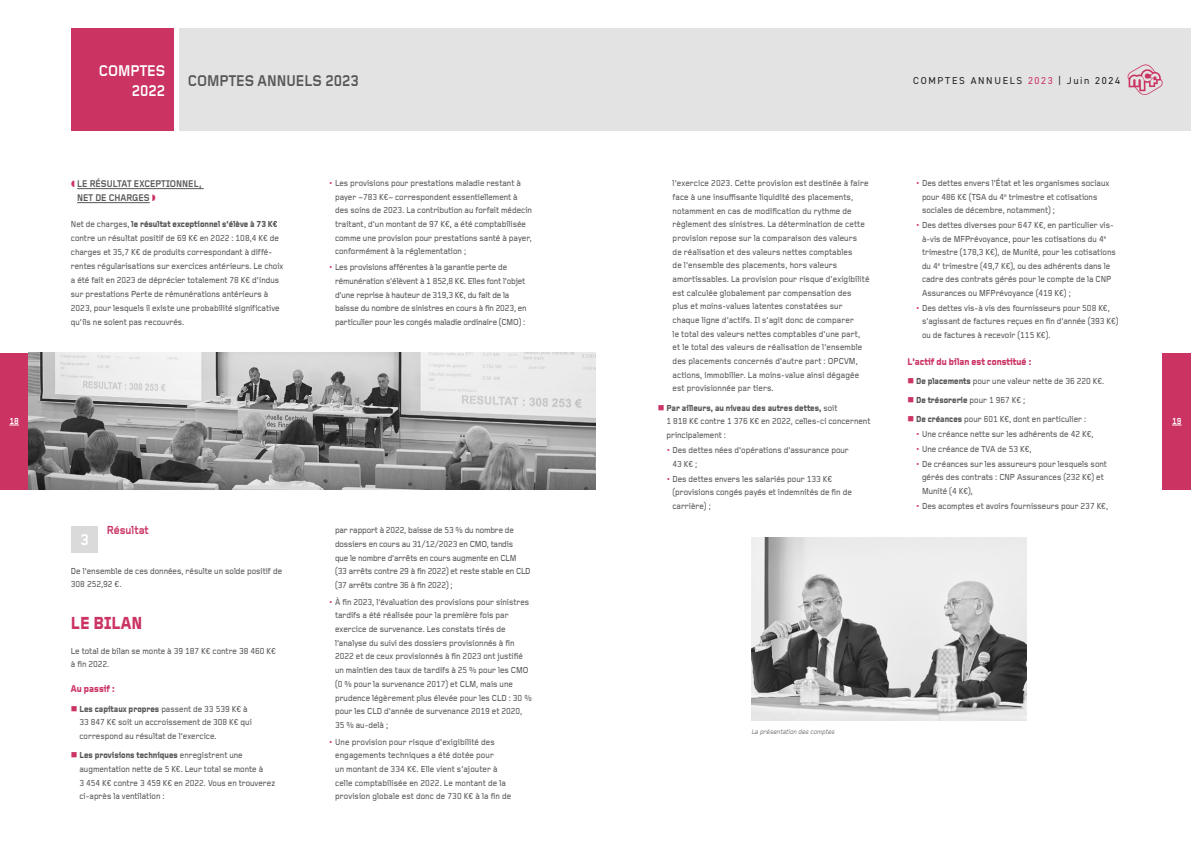
<style>
.page{position:relative;width:1191px;height:842px;background:#fff}
.page>*{position:absolute;margin:0;border:0;box-sizing:border-box;transform-origin:0 0}
.t1{font:800 18px "Foundry Gridnik";color:#cb3363;scale:.9 1}
.t2{font:700 16px "Foundry Gridnik";color:#575756;scale:.9 1}
.t3{font:700 16px/19.2px "Foundry Gridnik";color:#fff;text-align:right;scale:.9 1}
.t4{font:700 12px "Foundry Gridnik";color:#cb3363;scale:.9 1}
.t5{font:800 10px "Foundry Gridnik";color:#cb3363;scale:.9 1}
.t6{font:700 10px/14px "Foundry Gridnik";color:#575756;scale:.9 1}
.t7{font:10px "DIN2014";letter-spacing:.17em;color:#1d1d1b}
.t8{font:500 9px/13.7px "Foundry Gridnik";color:#575756;scale:.9 1}
.t9{font:800 9px "Foundry Gridnik";color:#575756;scale:.9 1}
.t10{font:700 9px "Foundry Gridnik";color:#fff;scale:.9 1}
.t11{font:italic 7px "Foundry Gridnik";color:#575756;scale:.9 1}
.s1{color:#cb3363}
.s2{font-weight:800}
.s3{font-weight:800;color:#cb3363}
.s4{font-weight:500}
</style>
<div class="page">
<div style="left:71px;top:28px;width:103px;height:103px;background:#cb3363"></div>
<div style="left:179px;top:28px;width:1012px;height:103px;background:#e4e3e3"></div>
<div style="left:1162px;top:353px;width:29px;height:136px;background:#cb3363"></div>
<div style="left:0;top:353px;width:28px;height:136px;background:#cb3363"></div>
<hr style="left:77px;top:188px;width:127px;height:1px;background:#575756">
<hr style="left:77px;top:202px;width:73px;height:1px;background:#575756">
<svg style="left:1127px;top:64px;width:35px;height:31px"></svg>
<img style="left:28px;top:353px;width:567px;height:136px">
<img style="left:751px;top:537px;width:275px;height:184px">
<div style="left:71px;top:526px;width:26px;height:26px;background:#dadada"></div>
<h2 class="t3" style="left:99px;top:62px;width:75px">COMPTES<br>2022</h2>
<h2 class="t2" style="left:188px;top:72px;width:192px">COMPTES ANNUELS 2023</h2>
<p class="t7" style="left:913px;top:75px;width:208px">COMPTES ANNUELS <span class="s1">2023</span> | Juin 2024</p>
<p class="t6" style="left:77px;top:177px;width:140px">LE RÉSULTAT EXCEPTIONNEL,<br>NET DE CHARGES</p>
<p class="t8" style="left:71px;top:217px;width:238px;line-height:14px">Net de charges, <span class="s2">le résultat exceptionnel s’élève à 73 K€ </span>contre un résultat positif de 69 K€ en 2022 : 108,4 K€ de charges et 35,7 K€ de produits correspondant à diffé&shy;rentes régularisations sur exercices antérieurs. Le choix a été fait en 2023 de déprécier totalement 78 K€ d’indus sur prestations Perte de rémunérations antérieurs à 2023, pour lesquels il existe une probabilité significative qu’ils ne soient pas recouvrés.</p>
<p class="t8" style="left:922px;top:177px;width:210px;text-indent:-6px"><span class="s3">•</span> Des dettes envers l’État et les organismes sociaux pour 486 K€ (TSA du 4<sup>e</sup> trimestre et cotisations sociales de décembre, notamment) ;</p>
<p class="t8" style="left:922px;top:219px;width:217px;text-indent:-6px"><span class="s3">•</span> Des dettes diverses pour 647 K€, en particulier vis&shy;à-vis de MFPrévoyance, pour les cotisations du 4<sup>e </sup>trimestre (178,3 K€), de Munité, pour les cotisations du 4<sup>e</sup> trimestre (49,7 K€), ou des adhérents dans le cadre des contrats gérés pour le compte de la CNP Assurances ou MFPrévoyance (419 K€) ;</p>
<p class="t8" style="left:922px;top:301px;width:220px;text-indent:-6px"><span class="s3">•</span> Des dettes vis-à vis des fournisseurs pour 508 K€, s’agissant de factures reçues en fin d’année (393 K€) ou de factures à recevoir (115 K€).</p>
<p class="t5" style="left:907px;top:356px;width:139px">L’actif du bilan est constitué :</p>
<p class="t8" style="left:907px;top:374px;width:220px"><span class="s1">■</span> <span class="s2">De placements</span> pour une valeur nette de 36 220 K€.</p>
<p class="t9" style="left:907px;top:395px;width:132px"><span class="s1">■</span> De trésorerie <span class="s4">pour 1 967 K€ ;</span></p>
<p class="t8" style="left:907px;top:413px;width:200px"><span class="s1">■</span> <span class="s2">De créances</span> pour 601 K€, dont en particulier :</p>
<p class="t8" style="left:916px;top:428px;width:199px"><span class="s3">•</span> Une créance nette sur les adhérents de 42 K€,</p>
<p class="t8" style="left:916px;top:442px;width:130px"><span class="s3">•</span> Une créance de TVA de 53 K€,</p>
<p class="t8" style="left:922px;top:457px;width:207px;text-indent:-6px"><span class="s3">•</span> De créances sur les assureurs pour lesquels sont gérés des contrats : CNP Assurances (232 K€) et<br>Munité (4 K€),</p>
<p class="t8" style="left:916px;top:499px;width:215px"><span class="s3">•</span> Des acomptes et avoirs fournisseurs pour 237 K€,</p>
<p class="t8" style="left:672px;top:177px;width:220px">l’exercice 2023. Cette provision est destinée à faire face à une insuffisante liquidité des placements, notamment en cas de modification du rythme de règlement des sinistres. La détermination de cette provision repose sur la comparaison des valeurs<br>de réalisation et des valeurs nettes comptables<br>de l’ensemble des placements, hors valeurs amortissables. La provision pour risque d’exigibilité est calculée globalement par compensation des<br>plus et moins-values latentes constatées sur chaque ligne d’actifs. Il s’agit donc de comparer<br>le total des valeurs nettes comptables d’une part, et le total des valeurs de réalisation de l’ensemble des placements concernés d’autre part : OPCVM, actions, immobilier. La moins-value ainsi dégagée est provisionnée par tiers.</p>
<p class="t8" style="left:666px;top:401px;width:228px;text-indent:-9px"><span class="s1">■</span> <span class="s2">Par ailleurs, au niveau des autres dettes,</span> soit<br>1 818 K€ contre 1 376 K€ en 2022, celles-ci concernent principalement :</p>
<p class="t8" style="left:672px;top:443px;width:197px;text-indent:-6px"><span class="s3">•</span> Des dettes nées d’opérations d’assurance pour<br>43 K€ ;</p>
<p class="t8" style="left:672px;top:472px;width:201px;text-indent:-6px"><span class="s3">•</span> Des dettes envers les salariés pour 133 K€ (provisions congés payés et indemnités de fin de carrière) ;</p>
<p class="t8" style="left:335px;top:177px;width:220px;text-indent:-6px"><span class="s3">•</span> Les provisions pour prestations maladie restant à payer –783 K€– correspondent essentiellement à des soins de 2023. La contribution au forfait médecin traitant, d’un montant de 97 K€, a été comptabilisée comme une provision pour prestations santé à payer, conformément à la réglementation ;</p>
<p class="t8" style="left:335px;top:261px;width:214px;text-indent:-6px"><span class="s3">•</span> Les provisions afférentes à la garantie perte de rémunération s’élèvent à 1 852,8 K€. Elles font l’objet d’une reprise à hauteur de 319,3 K€, du fait de la baisse du nombre de sinistres en cours à fin 2023, en particulier pour les congés maladie ordinaire (CMO) :</p>
<p class="t10" style="left:9px;top:416px;width:12px">18</p>
<p class="t10" style="left:1172px;top:416px;width:12px">19</p>
<h3 class="t4" style="left:107px;top:524px;width:48px">Résultat</h3>
<p class="t8" style="left:71px;top:564px;width:236px;line-height:13.2px">De l’ensemble de ces données, résulte un solde positif de<br>308 252,92 €.</p>
<h1 class="t1" style="left:71px;top:613px;width:81px">LE BILAN</h1>
<p class="t8" style="left:71px;top:644px;width:229px">Le total de bilan se monte à 39 187 K€ contre 38 460 K€ à fin 2022.</p>
<p class="t5" style="left:71px;top:684px;width:50px">Au passif :</p>
<p class="t8" style="left:79px;top:702px;width:193px;text-indent:-9px"><span class="s1">■</span> <span class="s2">Les capitaux propres</span> passent de 33 539 K€ à<br>33 847 K€ soit un accroissement de 308 K€ qui correspond au résultat de l’exercice.</p>
<p class="t8" style="left:79px;top:749px;width:219px;text-indent:-9px"><span class="s1">■</span> <span class="s2">Les provisions techniques</span> enregistrent une augmentation nette de 5 K€. Leur total se monte à<br>3 454 K€ contre 3 459 K€ en 2022. Vous en trouverez ci-après la ventilation :</p>
<h2 class="t3" style="left:81px;top:530px;width:11px">3</h2>
<p class="t8" style="left:335px;top:523px;width:219px">par rapport à 2022, baisse de 53 % du nombre de dossiers en cours au 31/12/2023 en CMO, tandis<br>que le nombre d’arrêts en cours augmente en CLM<br>(33 arrêts contre 29 à fin 2022) et reste stable en CLD (37 arrêts contre 36 à fin 2022) ;</p>
<p class="t8" style="left:335px;top:595px;width:220px;text-indent:-6px"><span class="s3">•</span> À fin 2023, l’évaluation des provisions pour sinistres tardifs a été réalisée pour la première fois par exercice de survenance. Les constats tirés de l’analyse du suivi des dossiers provisionnés à fin 2022 et de ceux provisionnés à fin 2023 ont justifié un maintien des taux de tardifs à 25 % pour les CMO (0 % pour la survenance 2017) et CLM, mais une prudence légèrement plus élevée pour les CLD : 30 % pour les CLD d’année de survenance 2019 et 2020, 35 % au-delà ;</p>
<p class="t8" style="left:335px;top:735px;width:197px;text-indent:-6px"><span class="s3">•</span> Une provision pour risque d’exigibilité des engagements techniques a été dotée pour<br>un montant de 334 K€. Elle vient s’ajouter à celle comptabilisée en 2022. Le montant de la provision globale est donc de 730 K€ à la fin de</p>
<p class="t11" style="left:751px;top:728px;width:96px">La présentation des comptes</p>
</div>
